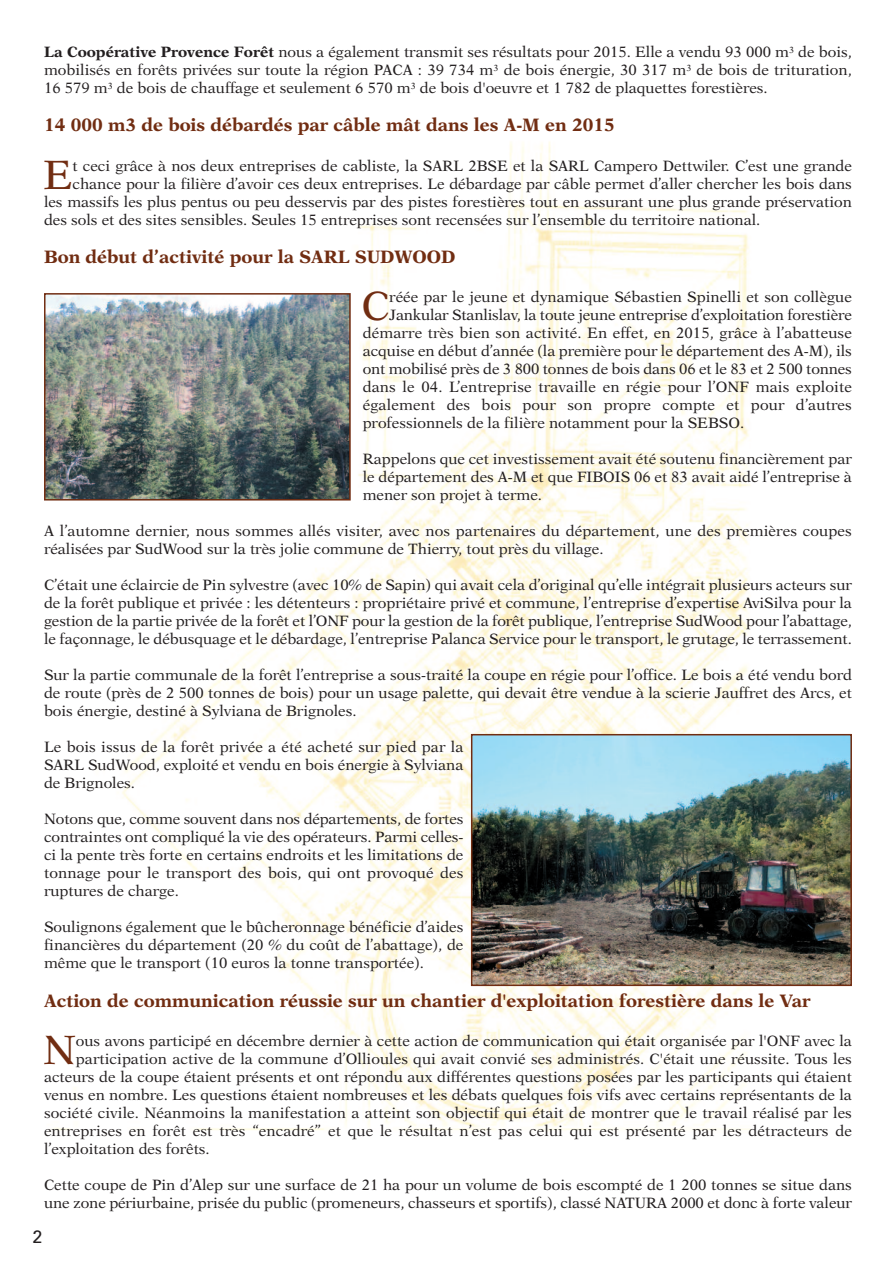
<style>
.page{position:relative;width:893px;height:1263px;background:#fff}
.page>*{position:absolute;margin:0;border:0;box-sizing:border-box;transform-origin:0 0}
.t1{font:40.95px "New Aster+QGLKCZ";color:#712d12}
.t2{font:18px "New Aster Bold+LSQHGK";color:#712d12}
.t3{font:18px "Univers+JMSQRA";color:#231f20}
.t4{font:15px/18px "New Aster+QGLKCZ";color:#231f20;text-align:justify}
.s1{font-family:"New Aster Bold+LSQHGK"}
</style>
<div class="page">
<img style="left:44px;top:141px;width:808px;height:990px">
<img style="left:47px;top:296px;width:301px;height:201px">
<div style="left:44px;top:293px;width:307px;height:207px;border:2px solid #712d12"></div>
<img style="left:474px;top:737px;width:375px;height:246px">
<div style="left:471px;top:734px;width:381px;height:252px;border:2px solid #712d12"></div>
<p class="t4" style="left:44px;top:44px;width:809px"><span class="s1">La Coopérative Provence Forêt</span> nous a également transmit ses résultats pour 2015. Elle a vendu 93 000 m<sup>3</sup> de bois, mobilisés en forêts privées sur toute la région PACA : 39 734 m<sup>3</sup> de bois énergie, 30 317 m<sup>3</sup> de bois de trituration, 16 579 m<sup>3</sup> de bois de chauffage et seulement 6 570 m<sup>3</sup> de bois d'oeuvre et 1 782 de plaquettes forestières.</p>
<p class="t2" style="left:44px;top:118px;width:572px">14 000 m3 de bois débardés par câble mât dans les A-M en 2015</p>
<h1 class="t1" style="left:43px;top:158px;width:31px">E</h1>
<p class="t4" style="left:73px;top:158px;width:781px">t ceci grâce à nos deux entreprises de cabliste, la SARL 2BSE et la SARL Campero Dettwiler. C’est une grande</p>
<p class="t4" style="left:73px;top:176px;width:781px">chance pour la filière d’avoir ces deux entreprises. Le débardage par câble permet d’aller chercher les bois dans</p>
<p class="t4" style="left:44px;top:194px;width:809px">les massifs les plus pentus ou peu desservis par des pistes forestières tout en assurant une plus grande préservation</p>
<p class="t4" style="left:44px;top:212px;width:718px">des sols et des sites sensibles. Seules 15 entreprises sont recensées sur l’ensemble du territoire national.</p>
<p class="t2" style="left:44px;top:249px;width:413px">Bon début d’activité pour la SARL SUDWOOD</p>
<h1 class="t1" style="left:361px;top:289px;width:30px">C</h1>
<p class="t4" style="left:389px;top:289px;width:464px">réée par le jeune et dynamique Sébastien Spinelli et son collègue</p>
<p class="t4" style="left:389px;top:307px;width:464px">Jankular Stanlislav, la toute jeune entreprise d’exploitation forestière</p>
<p class="t4" style="left:363px;top:325px;width:491px">démarre très bien son activité. En effet, en 2015, grâce à l’abatteuse</p>
<p class="t4" style="left:363px;top:343px;width:491px">acquise en début d’année (la première pour le département des A-M), ils</p>
<p class="t4" style="left:363px;top:361px;width:491px">ont mobilisé près de 3 800 tonnes de bois dans 06 et le 83 et 2 500 tonnes</p>
<p class="t4" style="left:363px;top:379px;width:491px">dans le 04. L’entreprise travaille en régie pour l’ONF mais exploite</p>
<p class="t4" style="left:363px;top:397px;width:491px">également des bois pour son propre compte et pour d’autres</p>
<p class="t4" style="left:363px;top:415px;width:383px">professionnels de la filière notamment pour la SEBSO.</p>
<p class="t4" style="left:363px;top:451px;width:491px">Rappelons que cet investissement avait été soutenu financièrement par le département des A-M et que FIBOIS 06 et 83 avait aidé l’entreprise à mener son projet à terme.</p>
<p class="t4" style="left:44px;top:523px;width:809px">A l’automne dernier, nous sommes allés visiter, avec nos partenaires du département, une des premières coupes réalisées par SudWood sur la très jolie commune de Thierry, tout près du village.</p>
<p class="t4" style="left:44px;top:577px;width:809px">C’était une éclaircie de Pin sylvestre (avec 10% de Sapin) qui avait cela d’original qu’elle intégrait plusieurs acteurs sur de la forêt publique et privée : les détenteurs : propriétaire privé et commune, l’entreprise d’expertise AviSilva pour la gestion de la partie privée de la forêt et l’ONF pour la gestion de la forêt publique, l’entreprise SudWood pour l’abattage, le façonnage, le débusquage et le débardage, l’entreprise Palanca Service pour le transport, le grutage, le terrassement.</p>
<p class="t4" style="left:44px;top:667px;width:809px">Sur la partie communale de la forêt l’entreprise a sous-traité la coupe en régie pour l’office. Le bois a été vendu bord de route (près de 2 500 tonnes de bois) pour un usage palette, qui devait être vendue à la scierie Jauffret des Arcs, et bois énergie, destiné à Sylviana de Brignoles.</p>
<p class="t4" style="left:44px;top:739px;width:421px">Le bois issus de la forêt privée a été acheté sur pied par la SARL SudWood, exploité et vendu en bois énergie à Sylviana de Brignoles.</p>
<p class="t4" style="left:44px;top:811px;width:421px">Notons que, comme souvent dans nos départements, de fortes contraintes ont compliqué la vie des opérateurs. Parmi celles&shy;ci la pente très forte en certains endroits et les limitations de tonnage pour le transport des bois, qui ont provoqué des ruptures de charge.</p>
<p class="t4" style="left:44px;top:919px;width:421px">Soulignons également que le bûcheronnage bénéficie d’aides financières du département (20 % du coût de l’abattage), de même que le transport (10 euros la tonne transportée).</p>
<p class="t2" style="left:44px;top:993px;width:768px">Action de communication réussie sur un chantier d'exploitation forestière dans le Var</p>
<h1 class="t1" style="left:43px;top:1033px;width:34px">N</h1>
<p class="t4" style="left:76px;top:1033px;width:778px">ous avons participé en décembre dernier à cette action de communication qui était organisée par l'ONF avec la</p>
<p class="t4" style="left:76px;top:1051px;width:777px">participation active de la commune d’Ollioules qui avait convié ses administrés. C'était une réussite. Tous les</p>
<p class="t4" style="left:44px;top:1069px;width:809px">acteurs de la coupe étaient présents et ont répondu aux différentes questions posées par les participants qui étaient</p>
<p class="t4" style="left:44px;top:1087px;width:809px">venus en nombre. Les questions étaient nombreuses et les débats quelques fois vifs avec certains représentants de la</p>
<p class="t4" style="left:44px;top:1105px;width:809px">société civile. Néanmoins la manifestation a atteint son objectif qui était de montrer que le travail réalisé par les</p>
<p class="t4" style="left:44px;top:1123px;width:809px">entreprises en forêt est très “encadré” et que le résultat n’est pas celui qui est présenté par les détracteurs de</p>
<p class="t4" style="left:44px;top:1141px;width:167px">l’exploitation des forêts.</p>
<p class="t4" style="left:44px;top:1177px;width:809px">Cette coupe de Pin d’Alep sur une surface de 21 ha pour un volume de bois escompté de 1 200 tonnes se situe dans une zone périurbaine, prisée du public (promeneurs, chasseurs et sportifs), classé NATURA 2000 et donc à forte valeur</p>
<p class="t3" style="left:33px;top:1230px;width:12px">2</p>
</div>
